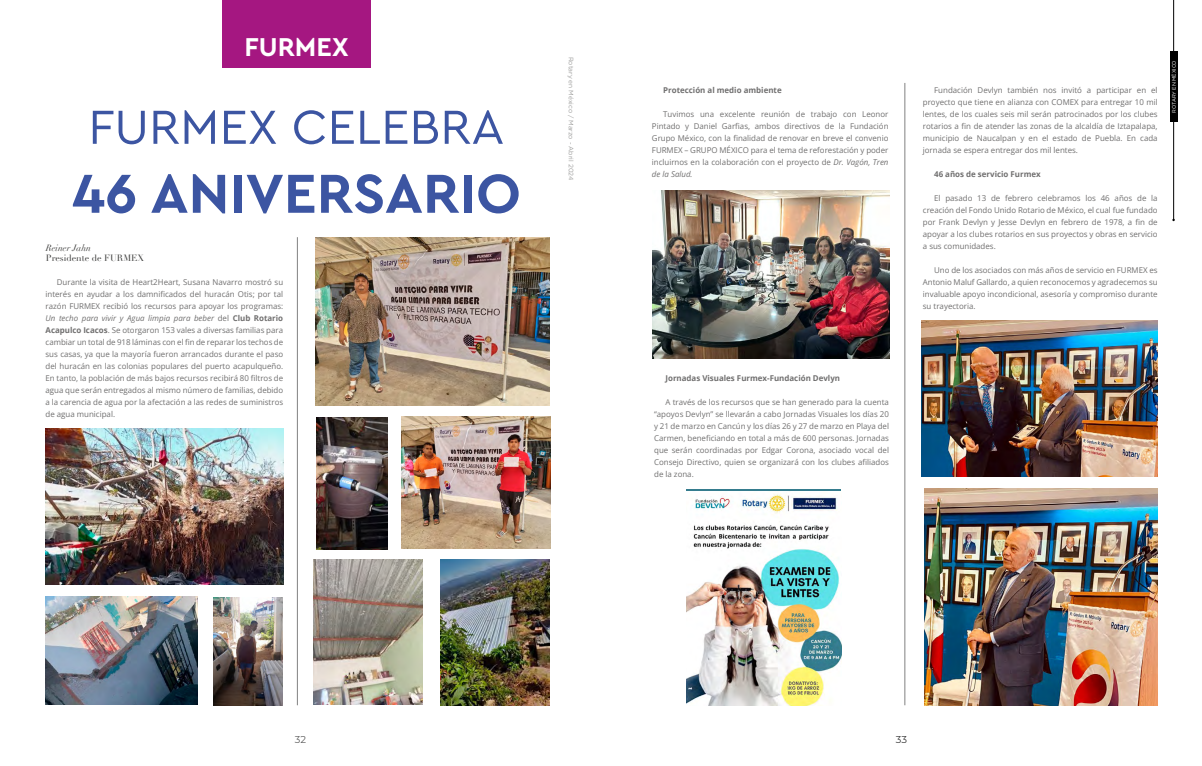
<style>
.page{position:relative;width:1202px;height:766px;background:#fff}
.page>*{position:absolute;margin:0;border:0;box-sizing:border-box;transform-origin:0 0}
.t1{font:700 57.4px "Cera Pro";color:#3c55a2}
.t2{font:50px "Cera Pro";color:#3c55a2}
.t3{font:700 27px "Cera Pro";color:#fff}
.t4{font:10px "Montserrat";color:#000}
.t5{font:9px "Didot";color:#3c3c3b}
.t6{font:italic 9px "Didot";color:#3c3c3b}
.t7{font:8px/12px "Open Sans";color:#706f6f;text-align:justify}
.t8{font:700 8px "Open Sans";color:#706f6f}
.t9{font:6.5px "Gotham Rounded";color:#9d9d9c}
.t10{font:5px "Gotham HTF";color:#fff}
.s1{font-style:italic}
.s2{font-weight:700}
</style>
<div class="page">
<hr style="left:1173px;top:0;width:1px;height:220px;background:#000">
<div style="left:1170px;top:51px;width:7px;height:70px;background:#000"></div>
<div style="left:222px;top:0;width:149px;height:68px;background:#a51781"></div>
<img style="left:46px;top:596px;width:152px;height:108px">
<img style="left:653px;top:190px;width:236px;height:168px">
<hr style="left:297px;top:237px;width:1px;height:468px;background:#000">
<hr style="left:905px;top:83px;width:1px;height:622px;background:#000">
<img style="left:45px;top:428px;width:239px;height:156px">
<img style="left:316px;top:237px;width:234px;height:168px">
<img style="left:440px;top:559px;width:110px;height:146px">
<img style="left:402px;top:417px;width:148px;height:131px">
<img style="left:213px;top:597px;width:69px;height:108px">
<img style="left:317px;top:417px;width:71px;height:132px">
<img style="left:313px;top:559px;width:109px;height:145px">
<img style="left:686px;top:494px;width:155px;height:211px">
<img style="left:922px;top:320px;width:236px;height:156px">
<img style="left:925px;top:489px;width:232px;height:216px">
<h3 class="t3" style="left:244px;top:29px;width:106px">FURMEX</h3>
<h2 class="t2" style="left:88px;top:94px;width:418px">FURMEX CELEBRA</h2>
<h1 class="t1" style="left:72px;top:155px;width:450px">46 ANIVERSARIO</h1>
<p class="t6" style="left:46px;top:242px;width:47px">Reiner Jahn</p>
<p class="t5" style="left:46px;top:253px;width:100px">Presidente de FURMEX</p>
<p class="t7" style="left:46px;top:276px;width:239px;text-indent:11px">Durante la visita de Heart2Heart, Susana Navarro mostró su interés en ayudar a los damnificados del huracán Otis; por tal razón FURMEX recibió los recursos para apoyar los programas:<br><span class="s1">Un techo para vivir y Agua limpia para beber</span> del <span class="s2">Club Rotario Acapulco Icacos</span>. Se otorgaron 153 vales a diversas familias para cambiar un total de 918 láminas con el fin de reparar los techos de sus casas, ya que la mayoría fueron arrancados durante el paso del huracán en las colonias populares del puerto acapulqueño.<br>En tanto, la población de más bajos recursos recibirá 80 filtros de agua que serán entregados al mismo número de familias, debido a la carencia de agua por la afectación a las redes de suministros de agua municipal.</p>
<p class="t9" style="left:576px;top:57px;width:125px;rotate:90deg">Rotary en México / Marzo - Abril 2024</p>
<p class="t8" style="left:663px;top:84px;width:120px">Protección al medio ambiente</p>
<p class="t7" style="left:652px;top:108px;width:238px;text-indent:11px">Tuvimos una excelente reunión de trabajo con Leonor Pintado y Daniel Garfias, ambos directivos de la Fundación Grupo México, con la finalidad de renovar en breve el convenio FURMEX – GRUPO MÉXICO para el tema de reforestación y poder incluirnos en la colaboración con el proyecto de <span class="s1">Dr. Vagón, Tren de la Salud.</span></p>
<p class="t8" style="left:665px;top:372px;width:176px">Jornadas Visuales Furmex-Fundación Devlyn</p>
<p class="t7" style="left:654px;top:396px;width:236px;text-indent:11px">A través de los recursos que se han generado para la cuenta “apoyos Devlyn” se llevarán a cabo Jornadas Visuales los días 20 y 21 de marzo en Cancún y los días 26 y 27 de marzo en Playa del Carmen, beneficiando en total a más de 600 personas. Jornadas que serán coordinadas por Edgar Corona, asociado vocal del Consejo Directivo, quien se organizará con los clubes afiliados de la zona.</p>
<p class="t7" style="left:923px;top:84px;width:236px;text-indent:11px">Fundación Devlyn también nos invitó a participar en el proyecto que tiene en alianza con COMEX para entregar 10 mil lentes, de los cuales seis mil serán patrocinados por los clubes rotarios a fin de atender las zonas de la alcaldía de Iztapalapa, municipio de Naucalpan y en el estado de Puebla. En cada jornada se espera entregar dos mil lentes.</p>
<p class="t8" style="left:934px;top:168px;width:108px">46 años de servicio Furmex</p>
<p class="t7" style="left:923px;top:192px;width:236px;text-indent:11px">El pasado 13 de febrero celebramos los 46 años de la creación del Fondo Unido Rotario de México, el cual fue fundado por Frank Devlyn y Jesse Devlyn en febrero de 1978, a fin de apoyar a los clubes rotarios en sus proyectos y obras en servicio a sus comunidades.</p>
<p class="t7" style="left:923px;top:264px;width:236px;text-indent:11px">Uno de los asociados con más años de servicio en FURMEX es Antonio Maluf Gallardo, a quien reconocemos y agradecemos su invaluable apoyo incondicional, asesoría y compromiso durante su trayectoria.</p>
<p class="t10" style="left:1171px;top:113px;width:54px;rotate:-90deg">ROTARY EN MÉXICO</p>
<p class="t4" style="left:295px;top:732px;width:13px">32</p>
<p class="t4" style="left:896px;top:732px;width:13px">33</p>
</div>
